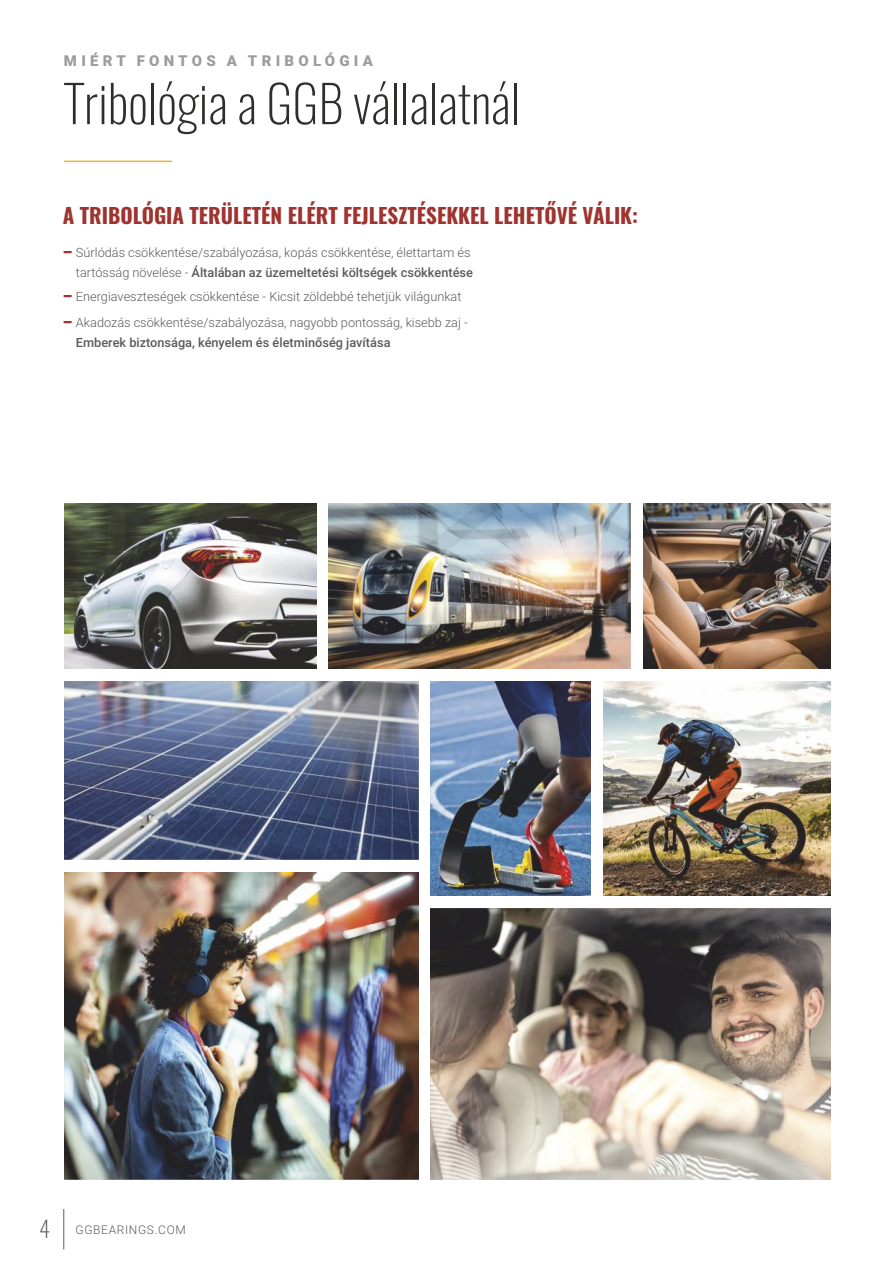
<style>
.page{position:relative;width:893px;height:1263px;background:#fff}
.page>*{position:absolute;margin:0;border:0;box-sizing:border-box;transform-origin:0 0}
.t1{font:200 51px "Oswald";color:#2e2e2d}
.t2{font:700 21px "Oswald";color:#9f3330}
.t3{font:900 15px "Roboto";letter-spacing:.285em;color:#9c9c9c}
.t4{font:300 12.75px/20px "Roboto";color:#5c5b5b;text-align:right}
.t5{font:500 12.75px "Roboto";color:#5c5b5b}
.t6{font:300 12px "Roboto";letter-spacing:.055em;color:#5c5b5b}
.s1{font-weight:500}
.s2{font-family:"Oswald";font-weight:200;font-size:22.5px}
</style>
<div class="page">
<hr style="left:63px;top:1209px;width:1px;height:40px;background:#5c5b5b">
<img style="left:329px;top:504px;width:301px;height:165px">
<img style="left:643px;top:504px;width:187px;height:165px">
<img style="left:64px;top:504px;width:252px;height:165px">
<img style="left:64px;top:681px;width:354px;height:178px">
<img style="left:603px;top:681px;width:227px;height:215px">
<img style="left:431px;top:681px;width:159px;height:215px">
<img style="left:64px;top:872px;width:354px;height:307px">
<img style="left:431px;top:908px;width:399px;height:271px">
<hr style="left:64px;top:161px;width:108px;height:1px;background:#e9b72c">
<p class="t3" style="left:64px;top:54px;width:311px">MIÉRT FONTOS A TRIBOLÓGIA</p>
<h1 class="t1" style="left:64px;top:69px;width:457px">Tribológia a GGB vállalatnál</h1>
<h2 class="t2" style="left:63px;top:201px;width:577px">A TRIBOLÓGIA TERÜLETÉN ELÉRT FEJLESZTÉSEKKEL LEHETŐVÉ VÁLIK:</h2>
<p class="t4" style="left:64px;top:244px;width:411px"><sup>_</sup> Súrlódás csökkentése/szabályozása, kopás csökkentése, élettartam és tartósság növelése - <span class="s1">Általában az üzemeltetési költségek csökkentése</span></p>
<p class="t4" style="left:64px;top:285px;width:405px;line-height:26px;text-align:left"><sup>_</sup> Energiaveszteségek csökkentése - Kicsit zöldebbé tehetjük világunkat <sup>_</sup> Akadozás csökkentése/szabályozása, nagyobb pontosság, kisebb zaj -</p>
<p class="t5" style="left:76px;top:338px;width:316px">Emberek biztonsága, kényelem és életminőség javítása</p>
<p class="t6" style="left:39px;top:1225px;width:148px"><span class="s2">4</span> GGBEARINGS.COM</p>
</div>
